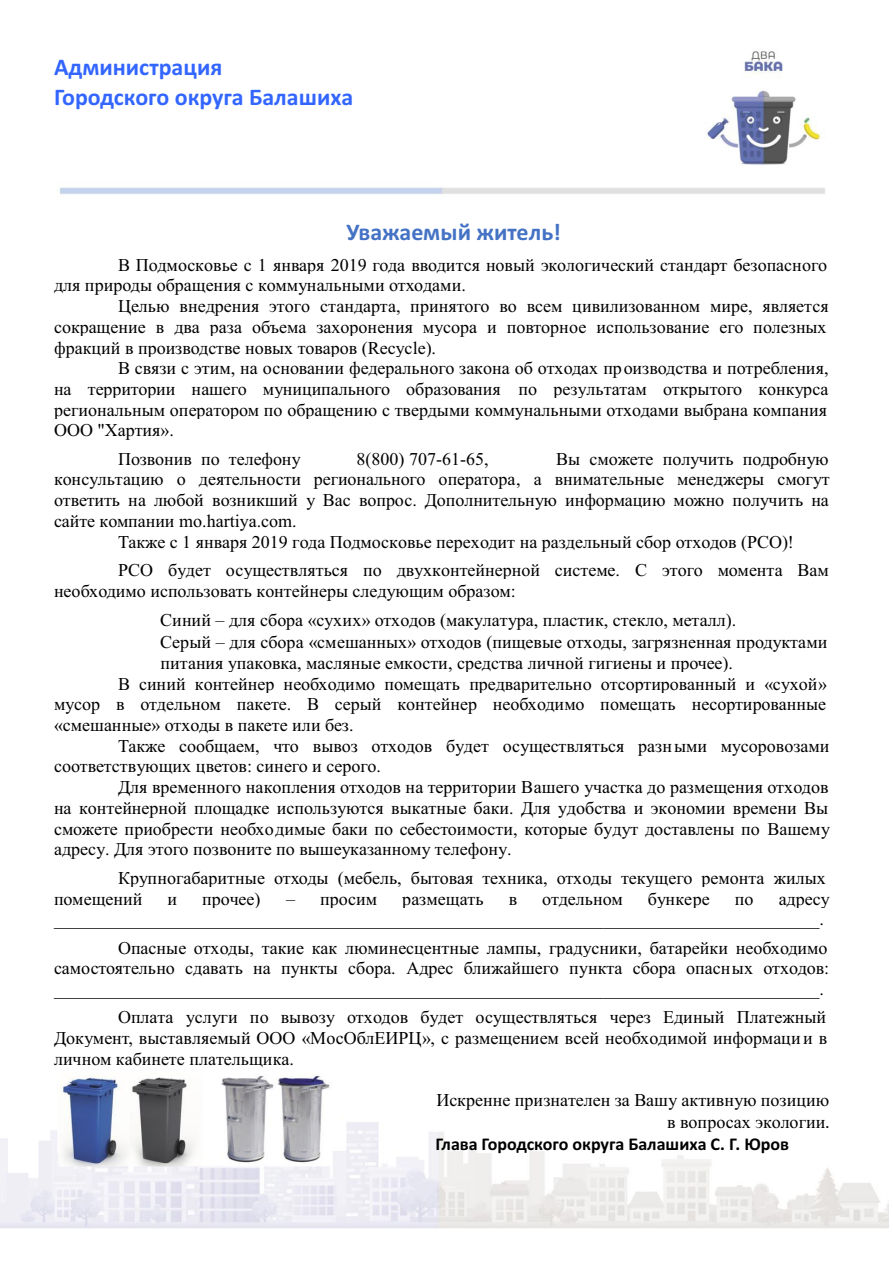
<style>
.page{position:relative;width:893px;height:1262px;background:#fff}
.page>*{position:absolute;margin:0;border:0;box-sizing:border-box;transform-origin:0 0}
.t1{font:700 24px/29.4px "Calibri";color:#36f}
.t2{font:700 24px "Calibri";color:#4472c4}
.t3{font:18px/20.7px "Times New Roman";color:#000}
.t4{font:700 18px "Calibri";color:#000}
.s1{font-family:"Calibri"}
</style>
<div class="page">
<img style="left:0;top:51px;width:888px;height:1178px">
<div style="left:118px;top:254px;width:711px;height:21px;background:#fff"></div>
<div style="left:54px;top:274px;width:414px;height:22px;background:#fff"></div>
<div style="left:118px;top:295px;width:711px;height:21px;background:#fff"></div>
<div style="left:54px;top:316px;width:775px;height:21px;background:#fff"></div>
<div style="left:54px;top:337px;width:383px;height:21px;background:#fff"></div>
<div style="left:118px;top:357px;width:711px;height:21px;background:#fff"></div>
<div style="left:502px;top:378px;width:327px;height:21px;background:#fff"></div>
<div style="left:54px;top:399px;width:775px;height:21px;background:#fff"></div>
<div style="left:54px;top:419px;width:279px;height:22px;background:#fff"></div>
<div style="left:635px;top:559px;width:194px;height:21px;background:#fff"></div>
<div style="left:54px;top:579px;width:464px;height:22px;background:#fff"></div>
<div style="left:160px;top:609px;width:577px;height:22px;background:#fff"></div>
<div style="left:160px;top:631px;width:669px;height:21px;background:#fff"></div>
<div style="left:160px;top:652px;width:574px;height:21px;background:#fff"></div>
<div style="left:118px;top:672px;width:711px;height:22px;background:#fff"></div>
<div style="left:54px;top:693px;width:775px;height:21px;background:#fff"></div>
<div style="left:54px;top:714px;width:301px;height:21px;background:#fff"></div>
<div style="left:118px;top:735px;width:711px;height:21px;background:#fff"></div>
<div style="left:54px;top:755px;width:328px;height:22px;background:#fff"></div>
<div style="left:118px;top:867px;width:711px;height:21px;background:#fff"></div>
<div style="left:54px;top:887px;width:775px;height:21px;background:#fff"></div>
<div style="left:54px;top:908px;width:770px;height:21px;background:#fff"></div>
<div style="left:118px;top:936px;width:711px;height:21px;background:#fff"></div>
<div style="left:54px;top:957px;width:775px;height:21px;background:#fff"></div>
<div style="left:54px;top:978px;width:770px;height:21px;background:#fff"></div>
<div style="left:118px;top:1006px;width:709px;height:21px;background:#fff"></div>
<div style="left:54px;top:1027px;width:773px;height:21px;background:#fff"></div>
<div style="left:54px;top:1047px;width:240px;height:22px;background:#fff"></div>
<h1 class="t1" style="left:54px;top:55px;width:300px">Администрация<br>Городского округа Балашиха</h1>
<h1 class="t2" style="left:346px;top:222px;width:216px">Уважаемый житель!</h1>
<p class="t3" style="left:54px;top:256px;width:774px;text-indent:64px">В Подмосковье с 1 января 2019 года вводится новый экологический стандарт безопасного для природы обращения с коммунальными отходами.</p>
<p class="t3" style="left:54px;top:297px;width:776px;text-align:justify;text-indent:64px">Целью внедрения этого стандарта, принятого во всем цивилизованном мире, является сокращение в два раза объема захоронения мусора и повторное использование его полезных фракций в производстве новых товаров (Recycle).</p>
<p class="t3" style="left:54px;top:360px;width:776px;text-align:justify;text-indent:64px">В связи с этим, на основании федерального закона об отходах производства и потребления, на территории нашего муниципального образования по результатам открытого конкурса региональным оператором по обращению с твердыми коммунальными отходами выбрана компания ООО "Хартия».</p>
<p class="t3" style="left:118px;top:450px;width:184px">Позвонив по телефону</p>
<p class="t3" style="left:356px;top:450px;width:133px">8(800) 707-61-65,</p>
<p class="t3" style="left:556px;top:450px;width:274px">Вы сможете получить подробную</p>
<p class="t3" style="left:54px;top:471px;width:777px">консультацию о деятельности регионального оператора, а внимательные менеджеры смогут</p>
<p class="t3" style="left:54px;top:491px;width:776px">ответить на любой возникший у Вас вопрос. Дополнительную информацию можно получить на</p>
<p class="t3" style="left:54px;top:512px;width:244px">сайте компании mo.hartiya.com.</p>
<p class="t3" style="left:118px;top:533px;width:677px">Также с 1 января 2019 года Подмосковье переходит на раздельный сбор отходов (РСО)!</p>
<p class="t3" style="left:54px;top:561px;width:776px;text-indent:64px">РСО будет осуществляться по двухконтейнерной системе. С этого момента Вам необходимо использовать контейнеры следующим образом:</p>
<p class="t3" style="left:160px;top:612px;width:577px">Синий – для сбора «сухих» отходов (макулатура, пластик, стекло, металл).</p>
<p class="t3" style="left:160px;top:634px;width:668px">Серый – для сбора «смешанных» отходов (пищевые отходы, загрязненная продуктами</p>
<p class="t3" style="left:160px;top:654px;width:574px">питания упаковка, масляные емкости, средства личной гигиены и прочее).</p>
<p class="t3" style="left:118px;top:675px;width:710px">В синий контейнер необходимо помещать предварительно отсортированный и «сухой»</p>
<p class="t3" style="left:54px;top:695px;width:773px">мусор в отдельном пакете. В серый контейнер необходимо помещать несортированные</p>
<p class="t3" style="left:54px;top:716px;width:301px">«смешанные» отходы в пакете или без.</p>
<p class="t3" style="left:118px;top:737px;width:713px">Также сообщаем, что вывоз отходов будет осуществляться разными мусоровозами</p>
<p class="t3" style="left:54px;top:758px;width:328px">соответствующих цветов: синего и серого.</p>
<p class="t3" style="left:118px;top:778px;width:712px">Для временного накопления отходов на территории Вашего участка до размещения отходов</p>
<p class="t3" style="left:54px;top:799px;width:775px">на контейнерной площадке используются выкатные баки. Для удобства и экономии времени Вы</p>
<p class="t3" style="left:54px;top:820px;width:777px">сможете приобрести необходимые баки по себестоимости, которые будут доставлены по Вашему</p>
<p class="t3" style="left:54px;top:840px;width:459px">адресу. Для этого позвоните по вышеуказанному телефону.</p>
<p class="t3" style="left:54px;top:869px;width:773px;text-indent:64px">Крупногабаритные отходы (мебель, бытовая техника, отходы текущего ремонта жилых помещений</p>
<p class="t3" style="left:167px;top:890px;width:11px">и</p>
<p class="t3" style="left:202px;top:890px;width:60px">прочее)</p>
<p class="t3" style="left:286px;top:890px;width:93px">– просим</p>
<p class="t3" style="left:402px;top:890px;width:83px">размещать</p>
<p class="t3" style="left:508px;top:890px;width:10px">в</p>
<p class="t3" style="left:542px;top:890px;width:82px">отдельном</p>
<p class="t3" style="left:647px;top:890px;width:64px">бункере</p>
<p class="t3" style="left:734px;top:890px;width:20px">по</p>
<p class="t3" style="left:54px;top:890px;width:777px;text-indent:724px">адресу _____________________________________________________________________________________.</p>
<p class="t3" style="left:54px;top:938px;width:776px;text-align:justify;text-indent:64px">Опасные отходы, такие как люминесцентные лампы, градусники, батарейки необходимо самостоятельно сдавать на пункты сбора. Адрес ближайшего пункта сбора опасных отходов: _____________________________________________________________________________________.</p>
<p class="t3" style="left:54px;top:1008px;width:774px;text-align:justify;text-indent:64px">Оплата услуги по вывозу отходов будет осуществляться через Единый Платежный Документ, выставляемый ООО «МосОблЕИРЦ», с размещением всей необходимой информаци и в личном кабинете плательщика.</p>
<p class="t3" style="left:436px;top:1091px;width:395px;line-height:21.5px;text-align:right">Искренне признателен за Вашу активную позицию в вопросах экологии<span class="s1">.</span></p>
<p class="t4" style="left:435px;top:1136px;width:355px">Глава Городского округа Балашиха С. Г. Юров</p>
</div>
